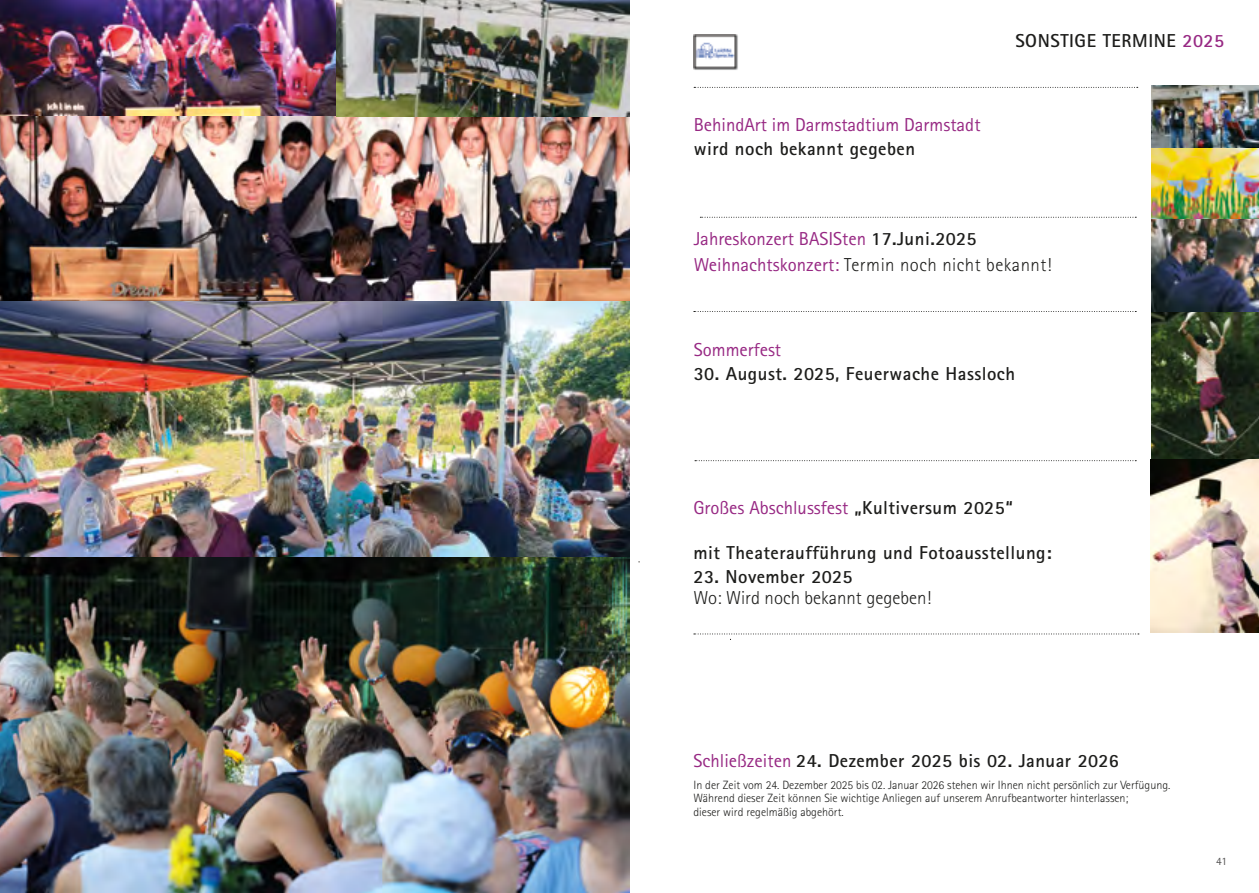
<style>
.page{position:relative;width:1259px;height:893px;background:#fff}
.page>*{position:absolute;margin:0;border:0;box-sizing:border-box;transform-origin:0 0}
.t1{font:700 18.75px "Rotis Sans Serif Std";letter-spacing:.025em;color:#1d1d1b}
.t2{font:18.75px "Rotis Sans Serif";color:#972883}
.t3{font:300 18.75px "Rotis Sans Serif Std";letter-spacing:.025em;color:#1d1d1b}
.t4{font:300 18.75px "Rotis Sans Serif Std";color:#1d1d1b}
.t5{font:300 12px/13.5px "Rotis Sans Serif Std";color:#1d1d1b}
.t6{font:11.25px "Rotis Sans Serif";color:#555454}
.s1{color:#972883}
.s2{font-family:"Rotis Sans Serif Std";font-weight:700;color:#1d1d1b}
.s3{font-family:"Rotis Sans Serif";font-weight:400;color:#972883}
</style>
<div class="page">
<img style="left:0;top:0;width:336px;height:117px">
<img style="left:0;top:117px;width:629px;height:184px">
<img style="left:336px;top:0;width:293px;height:117px">
<img style="left:0;top:556px;width:629px;height:337px">
<img style="left:0;top:301px;width:629px;height:255px">
<svg style="left:694px;top:87px;width:443px;height:1px"></svg>
<svg style="left:694px;top:311px;width:442px;height:1px"></svg>
<svg style="left:700px;top:217px;width:436px;height:1px"></svg>
<svg style="left:695px;top:460px;width:441px;height:1px"></svg>
<img style="left:1151px;top:311px;width:108px;height:148px">
<img style="left:1151px;top:219px;width:108px;height:92px">
<img style="left:1151px;top:85px;width:108px;height:64px">
<img style="left:1151px;top:149px;width:108px;height:70px">
<svg style="left:694px;top:634px;width:445px;height:6px"></svg>
<img style="left:1151px;top:459px;width:108px;height:174px">
<img style="left:693px;top:34px;width:45px;height:36px">
<h1 class="t2" style="left:693px;top:114px;width:288px">BehindArt im Darmstadtium Darmstadt</h1>
<h1 class="t1" style="left:693px;top:137px;width:223px">wird noch bekannt gegeben</h1>
<h1 class="t1" style="left:1015px;top:28px;width:210px">SONSTIGE TERMINE <span class="s1">2025</span></h1>
<h1 class="t2" style="left:693px;top:228px;width:284px">Jahreskonzert BASISten <span class="s2">17.Juni.2025</span></h1>
<h1 class="t3" style="left:693px;top:254px;width:359px"><span class="s3">Weihnachtskonzert:</span> Termin noch nicht bekannt!</h1>
<h1 class="t2" style="left:693px;top:339px;width:89px">Sommerfest</h1>
<h1 class="t1" style="left:693px;top:362px;width:323px">30. August. 2025, Feuerwache Hassloch</h1>
<h1 class="t2" style="left:693px;top:496px;width:321px">Großes Abschlussfest <span class="s2">„Kultiversum 2025“</span></h1>
<h1 class="t1" style="left:693px;top:541px;width:360px">mit Theateraufführung und Fotoausstellung:</h1>
<h1 class="t1" style="left:693px;top:565px;width:161px">23. November 2025</h1>
<h1 class="t4" style="left:693px;top:587px;width:239px">Wo: Wird noch bekannt gegeben!</h1>
<h1 class="t1" style="left:693px;top:749px;width:427px"><span class="s3">Schließzeiten</span> 24. Dezember 2025 bis 02. Januar 2026</h1>
<p class="t5" style="left:693px;top:778px;width:478px">In der Zeit vom 24. Dezember 2025 bis 02. Januar 2026 stehen wir Ihnen nicht persönlich zur Verfügung.<br>Während dieser Zeit können Sie wichtige Anliegen auf unserem Anrufbeantworter hinterlassen;<br>dieser wird regelmäßig abgehört.</p>
<p class="t6" style="left:1216px;top:855px;width:12px">41</p>
</div>
